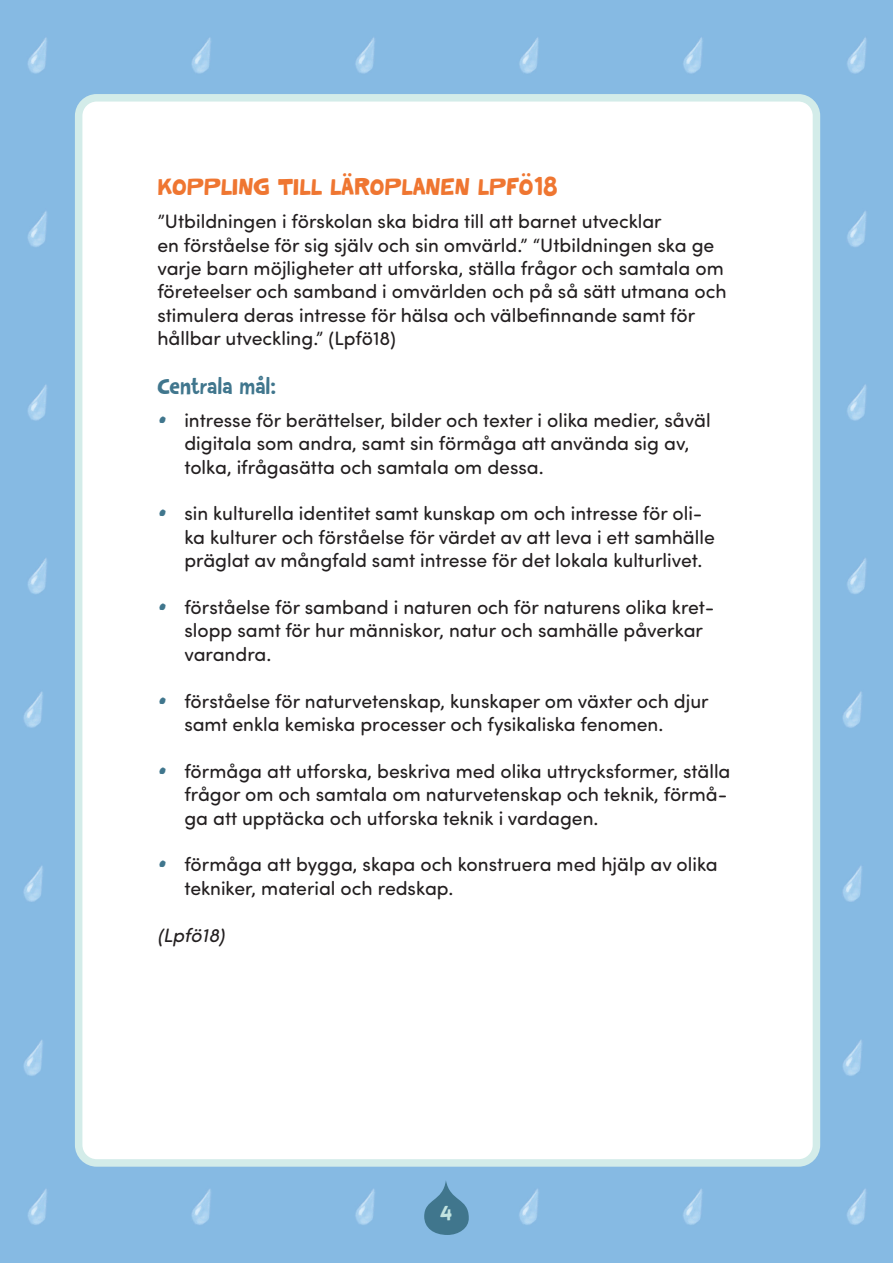
<style>
.page{position:relative;width:893px;height:1263px;background:#fff}
.page>*{position:absolute;margin:0;border:0;box-sizing:border-box;transform-origin:0 0}
.t1{font:24px "HF Bigcuat";color:#ef7631}
.t2{font:21px "HF Bigcuat";color:#40768d}
.t3{font:21px "HF Bigcuat";color:#c2e4e0}
.t4{font:19.5px/23.4px "Sofia Pro Soft";color:#231f20}
.t5{font:italic 19.5px "Sofia Pro Soft";color:#231f20}
.s1{font-family:"Emmascript MVB Std";font-size:24px;color:#40768d}
</style>
<div class="page">
<div style="left:0;top:23px;width:893px;height:647px;background:#86bae3"></div>
<div style="left:0;top:1120px;width:893px;height:143px;background:#86bae3"></div>
<div style="left:0;top:670px;width:893px;height:450px;background:#86bae3"></div>
<div style="left:79px;top:98px;width:737px;height:1065px;background:#fff;border-radius:18px"></div>
<div style="left:75px;top:94px;width:745px;height:1073px;border:8px solid #d3ece9;border-radius:18px"></div>
<svg style="left:424px;top:1180px;width:45px;height:55px;background:#5c91af"></svg>
<p class="t1" style="left:157px;top:164px;width:402px">KOPPLING TILL LÄROPLANEN LPFÖ18</p>
<p class="t4" style="left:157px;top:209px;width:571px">”Utbildningen i förskolan ska bidra till att barnet utvecklar<br>en förståelse för sig själv och sin omvärld.” “Utbildningen ska ge varje barn möjligheter att utforska, ställa frågor och samtala om företeelser och samband i omvärlden och på så sätt utmana och stimulera deras intresse för hälsa och välbefinnande samt för hållbar utveckling.” (Lpfö18)</p>
<p class="t2" style="left:157px;top:367px;width:120px">Centrala mål:</p>
<p class="t4" style="left:184px;top:407px;width:528px;text-indent:-27px"><span class="s1">•</span> intresse för berättelser, bilder och texter i olika medier, såväl digitala som andra, samt sin förmåga att använda sig av, tolka, ifrågasätta och samtala om dessa.</p>
<p class="t4" style="left:184px;top:501px;width:532px;text-indent:-27px"><span class="s1">•</span> sin kulturella identitet samt kunskap om och intresse för oli&shy;ka kulturer och förståelse för värdet av att leva i ett samhälle präglat av mångfald samt intresse för det lokala kulturlivet.</p>
<p class="t4" style="left:184px;top:595px;width:532px;text-indent:-27px"><span class="s1">•</span> förståelse för samband i naturen och för naturens olika kret&shy;slopp samt för hur människor, natur och samhälle påverkar varandra.</p>
<p class="t4" style="left:184px;top:688px;width:526px;text-indent:-27px"><span class="s1">•</span> förståelse för naturvetenskap, kunskaper om växter och djur samt enkla kemiska processer och fysikaliska fenomen.</p>
<p class="t4" style="left:184px;top:758px;width:548px;text-indent:-27px"><span class="s1">•</span> förmåga att utforska, beskriva med olika uttrycksformer, ställa frågor om och samtala om naturvetenskap och teknik, förmå&shy;ga att upptäcka och utforska teknik i vardagen.</p>
<p class="t4" style="left:184px;top:852px;width:535px;text-indent:-27px"><span class="s1">•</span> förmåga att bygga, skapa och konstruera med hjälp av olika tekniker, material och redskap.</p>
<p class="t5" style="left:157px;top:922px;width:69px">(Lpfö18)</p>
<p class="t3" style="left:440px;top:1194px;width:14px">4</p>
</div>
